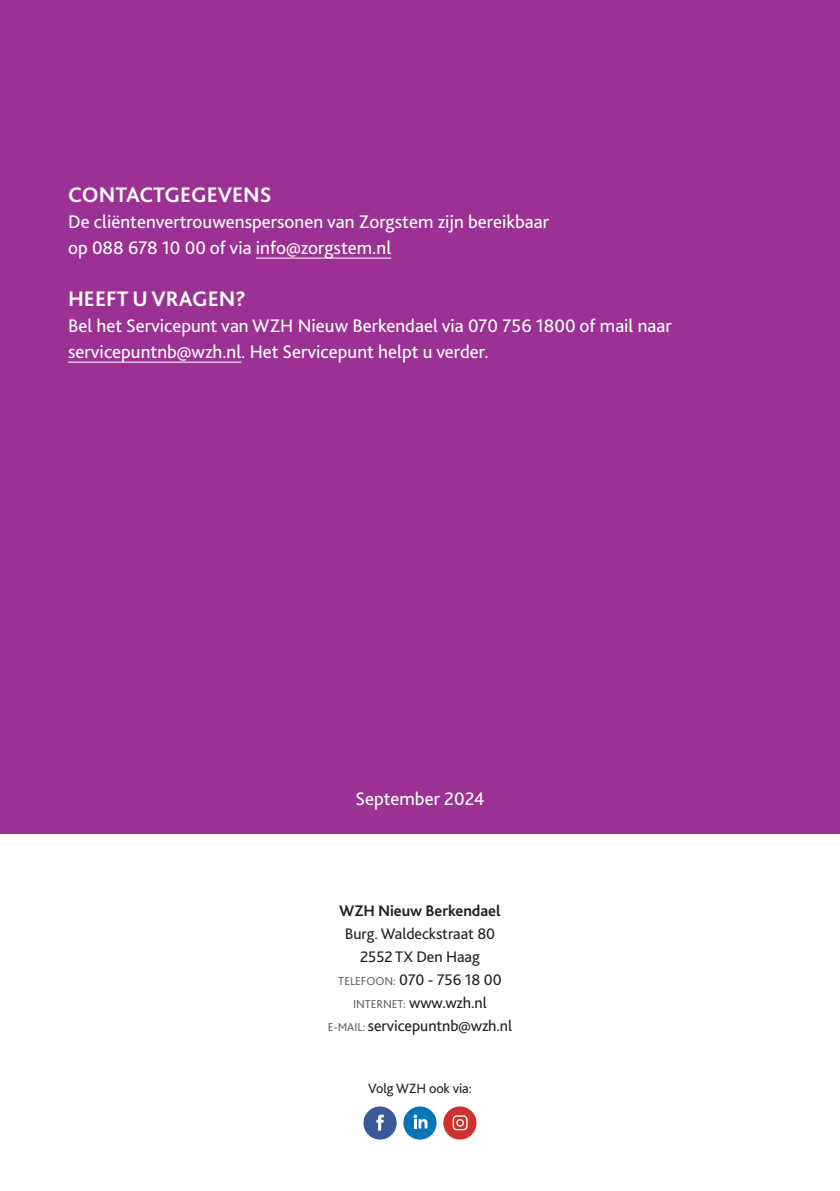
<style>
.page{position:relative;width:840px;height:1191px;background:#fff}
.page>*{position:absolute;margin:0;border:0;box-sizing:border-box;transform-origin:0 0}
.tussenkop{font:700 22px "Bliss 2";color:#fff}
.tussenkop-2{font:19px/26px "Bliss 2";color:#fff}
.Body{font:19px "Bliss 2";color:#fff}
.t1{font:16px "Bliss 2";letter-spacing:-.005em;color:#231f20}
.t2{font:700 16px "Bliss 2";letter-spacing:-.005em;color:#231f20}
.t3{font:14px "Bliss 2";letter-spacing:-.005em;color:#231f20}
.s1{font-size:12px;color:#636366}
</style>
<div class="page">
<div style="left:0;top:0;width:839px;height:833px;background:#9b3293"></div>
<svg style="left:834px;top:0;width:6px;height:834px"></svg>
<div style="left:363px;top:1106px;width:33px;height:33px;background:#3a5998;border-radius:50%"></div>
<div style="left:403px;top:1106px;width:33px;height:33px;background:#0575b7;border-radius:50%"></div>
<div style="left:443px;top:1106px;width:33px;height:33px;background:#cf322c;border-radius:50%"></div>
<svg style="left:376px;top:1114px;width:7px;height:16px"></svg>
<svg style="left:452px;top:1115px;width:15px;height:15px"></svg>
<svg style="left:413px;top:1114px;width:14px;height:14px"></svg>
<hr style="left:256px;top:258px;width:135px;height:1px;background:#fff">
<hr style="left:68px;top:362px;width:173px;height:1px;background:#fff">
<p class="tussenkop" style="left:68px;top:181px;width:205px">CONTACTGEGEVENS</p>
<p class="tussenkop-2" style="left:68px;top:208px;width:482px">De cliëntenvertrouwenspersonen van Zorgstem zijn bereikbaar</p>
<p class="tussenkop-2" style="left:68px;top:234px;width:324px">op 088 678 10 00 of via info@zorgstem.nl</p>
<p class="tussenkop" style="left:68px;top:285px;width:179px">HEEFT U VRAGEN?</p>
<p class="tussenkop-2" style="left:68px;top:312px;width:605px">Bel het Servicepunt van WZH Nieuw Berkendael via 070 756 1800 of mail naar servicepuntnb@wzh.nl. Het Servicepunt helpt u verder.</p>
<p class="Body" style="left:355px;top:787px;width:131px">September 2024</p>
<p class="t2" style="left:339px;top:900px;width:163px">WZH Nieuw Berkendael</p>
<p class="t1" style="left:344px;top:923px;width:152px">Burg. Waldeckstraat 80</p>
<p class="t1" style="left:360px;top:946px;width:121px">2552 TX Den Haag</p>
<p class="t1" style="left:338px;top:969px;width:165px"><span class="s1">TELEFOON:</span> 070 - 756 18 00</p>
<p class="t1" style="left:353px;top:992px;width:135px"><span class="s1">INTERNET:</span> www.wzh.nl</p>
<p class="t1" style="left:327px;top:1015px;width:186px"><span class="s1">E-MAIL:</span> servicepuntnb@wzh.nl</p>
<p class="t3" style="left:368px;top:1079px;width:105px">Volg WZH ook via:</p>
</div>
